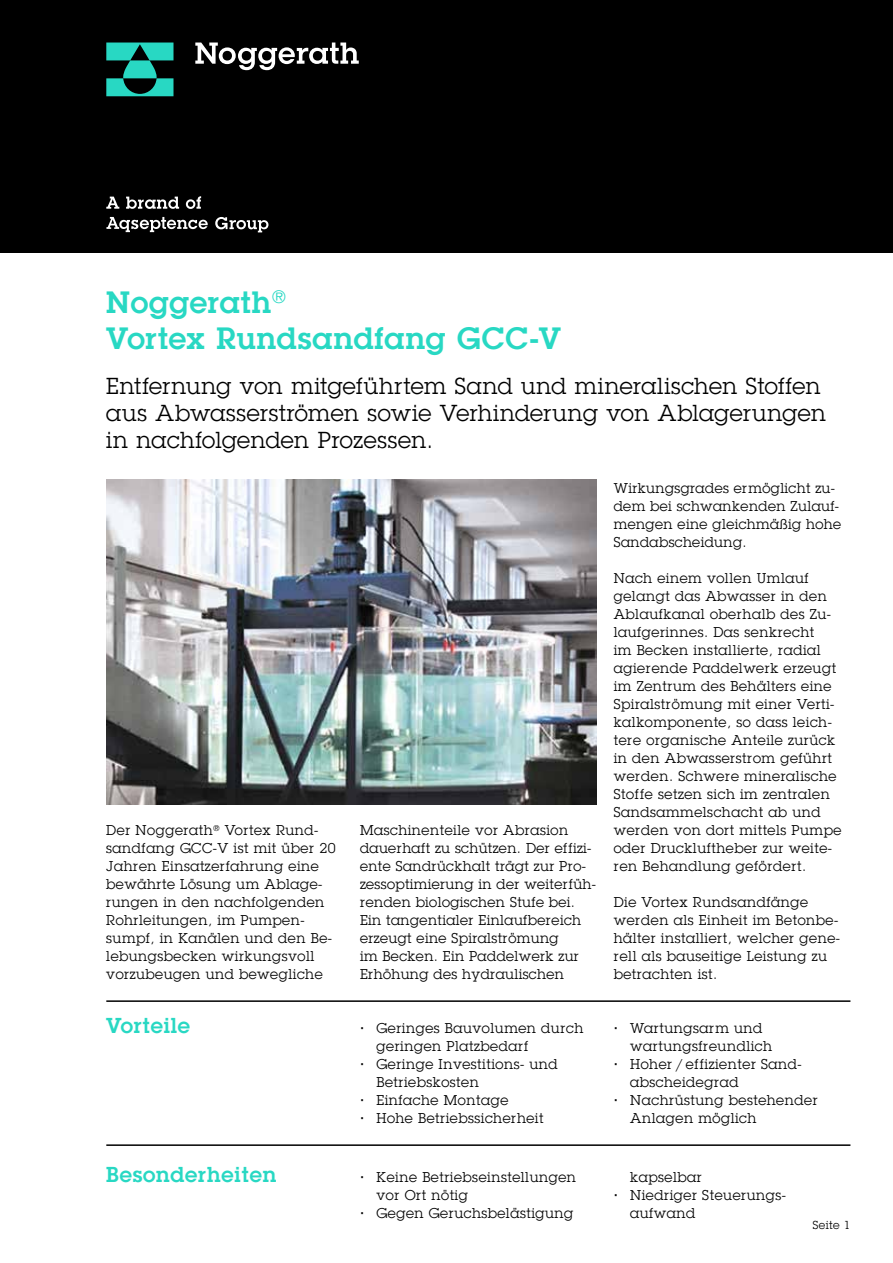
<style>
.page{position:relative;width:893px;height:1263px;background:#fff}
.page>*{position:absolute;margin:0;border:0;box-sizing:border-box;transform-origin:0 0}
.t1{font:600 30px/36px "Lubalin Graph Std";letter-spacing:.025em;color:#28d8c3}
.t2{font:22.5px/27px "Lubalin Graph Std";letter-spacing:.015em;color:#000}
.t3{font:600 21px "Lubalin Graph Std";letter-spacing:.04em;color:#28d8c3}
.t4{font:13.8px/18px "Lubalin Graph Std";letter-spacing:.04em;color:#000}
.t5{font:11.25px "Lubalin Graph Std";letter-spacing:.04em;color:#000}
.s1{font-weight:600}
</style>
<div class="page">
<div style="left:0;top:0;width:893px;height:253px;background:#000"></div>
<svg style="left:106px;top:197px;width:13px;height:12px"></svg>
<svg style="left:126px;top:197px;width:53px;height:12px"></svg>
<svg style="left:186px;top:196px;width:15px;height:13px"></svg>
<svg style="left:106px;top:217px;width:102px;height:15px"></svg>
<svg style="left:215px;top:217px;width:53px;height:15px"></svg>
<svg style="left:195px;top:43px;width:164px;height:27px"></svg>
<svg style="left:106px;top:43px;width:67px;height:53px"></svg>
<hr style="left:106px;top:1000px;width:744px;height:2px;background:#000">
<img style="left:106px;top:480px;width:491px;height:324px">
<hr style="left:106px;top:1144px;width:744px;height:2px;background:#000">
<h1 class="t1" style="left:106px;top:284px;width:456px">Noggerath<sup>®<br></sup>Vortex Rundsandfang GCC-V</h1>
<h2 class="t2" style="left:106px;top:373px;width:721px">Entfernung von mitgeführtem Sand und mineralischen Stoffen aus Abwasserströmen sowie Verhinderung von Ablagerungen in nachfolgenden Prozessen.</h2>
<p class="t4" style="left:106px;top:821px;width:231px">Der Noggerath<sup>®</sup> Vortex Rund&shy;sandfang GCC-V ist mit über 20<br>Jahren Einsatzerfahrung eine bewährte Lösung um Ablage&shy;rungen in den nachfolgenden<br>Rohrleitungen, im Pumpen&shy;sumpf, in Kanälen und den Be&shy;lebungsbecken wirkungsvoll vorzubeugen und bewegliche</p>
<p class="t4" style="left:360px;top:821px;width:237px">Maschinenteile vor Abrasion dauerhaft zu schützen. Der effizi&shy;ente Sandrückhalt trägt zur Pro&shy;zessoptimierung in der weiterfüh&shy;renden biologischen Stufe bei.<br>Ein tangentialer Einlaufbereich erzeugt eine Spiralströmung<br>im Becken. Ein Paddelwerk zur<br>Erhöhung des hydraulischen</p>
<h3 class="t3" style="left:106px;top:1012px;width:85px">Vorteile</h3>
<p class="t4" style="left:360px;top:1019px;width:225px"><span class="s1">·</span> Geringes Bauvolumen durch</p>
<p class="t4" style="left:377px;top:1037px;width:153px">geringen Platzbedarf</p>
<p class="t4" style="left:360px;top:1055px;width:199px"><span class="s1">·</span> Geringe Investitions- und</p>
<p class="t4" style="left:376px;top:1073px;width:104px">Betriebskosten</p>
<p class="t4" style="left:360px;top:1091px;width:150px"><span class="s1">·</span> Einfache Montage</p>
<p class="t4" style="left:360px;top:1109px;width:185px"><span class="s1">·</span> Hohe Betriebssicherheit</p>
<h3 class="t3" style="left:106px;top:1160px;width:171px">Besonderheiten</h3>
<p class="t4" style="left:360px;top:1168px;width:218px"><span class="s1">·</span> Keine Betriebseinstellungen</p>
<p class="t4" style="left:377px;top:1186px;width:93px">vor Ort nötig</p>
<p class="t4" style="left:360px;top:1204px;width:215px"><span class="s1">·</span> Gegen Geruchsbelästigung</p>
<p class="t4" style="left:614px;top:479px;width:229px">Wirkungsgrades ermöglicht zu&shy;dem bei schwankenden Zulauf&shy;mengen eine gleichmäßig hohe<br>Sandabscheidung.</p>
<p class="t4" style="left:614px;top:569px;width:229px">Nach einem vollen Umlauf gelangt das Abwasser in den<br>Ablaufkanal oberhalb des Zu&shy;laufgerinnes. Das senkrecht<br>im Becken installierte, radial agierende Paddelwerk erzeugt im Zentrum des Behälters eine<br>Spiralströmung mit einer Verti&shy;kalkomponente, so dass leich&shy;tere organische Anteile zurück in den Abwasserstrom geführt werden. Schwere mineralische<br>Stoffe setzen sich im zentralen<br>Sandsammelschacht ab und werden von dort mittels Pumpe oder Druckluftheber zur weite&shy;ren Behandlung gefördert.</p>
<p class="t4" style="left:614px;top:893px;width:228px">Die Vortex Rundsandfänge werden als Einheit im Betonbe&shy;hälter installiert, welcher gene&shy;rell als bauseitige Leistung zu betrachten ist.</p>
<p class="t4" style="left:614px;top:1019px;width:150px"><span class="s1">·</span> Wartungsarm und</p>
<p class="t4" style="left:630px;top:1037px;width:143px">wartungsfreundlich</p>
<p class="t4" style="left:614px;top:1055px;width:190px"><span class="s1">·</span> Hoher / effizienter Sand-</p>
<p class="t4" style="left:630px;top:1073px;width:110px">abscheidegrad</p>
<p class="t4" style="left:614px;top:1091px;width:205px"><span class="s1">·</span> Nachrüstung bestehender</p>
<p class="t4" style="left:630px;top:1109px;width:128px">Anlagen möglich</p>
<p class="t4" style="left:630px;top:1168px;width:73px">kapselbar</p>
<p class="t4" style="left:614px;top:1186px;width:174px"><span class="s1">·</span> Niedriger Steuerungs-</p>
<p class="t4" style="left:630px;top:1204px;width:67px">aufwand</p>
<p class="t5" style="left:813px;top:1217px;width:39px">Seite 1</p>
</div>
